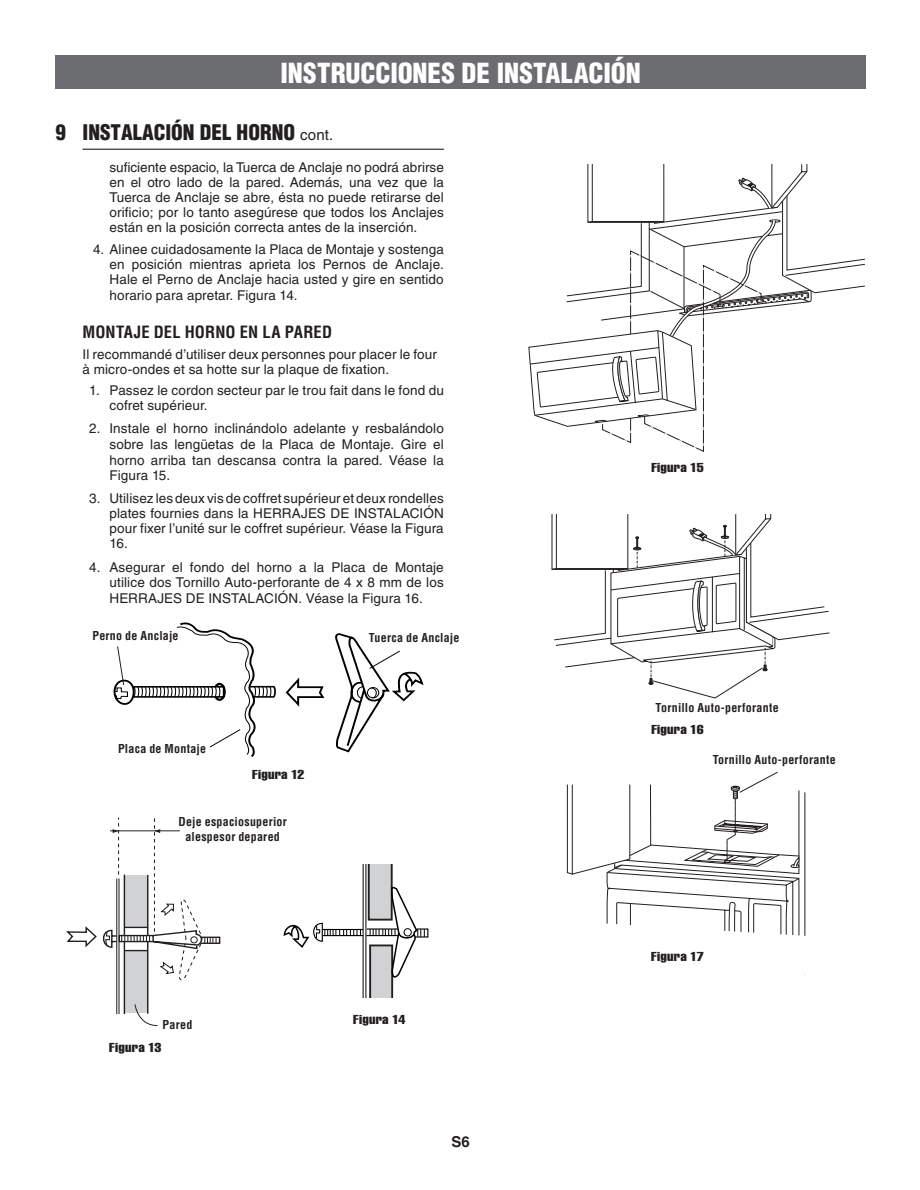
<style>
.page{position:relative;width:920px;height:1190px;background:#fff}
.page>*{position:absolute;margin:0;border:0;box-sizing:border-box;transform-origin:0 0}
.t1{font:900 condensed 27px "Helvetica";letter-spacing:-.005em;color:#fff}
.t2{font:900 condensed 21px "Helvetica";color:#231f20}
.t3{font:700 condensed 16.5px "Helvetica";letter-spacing:.01em;color:#231f20}
.t4{font:700 15px "Helvetica";color:#231f20}
.t5{font:13.5px/15px "Helvetica";letter-spacing:.01em;color:#231f20;text-align:justify}
.t6{font:extra-condensed 12.75px "Helvetica";letter-spacing:.02em;color:#231f20;scale:1.18 1}
.t7{font:700 condensed 12px/14.4px "Helvetica";letter-spacing:.02em;color:#231f20;text-align:center}
.s1{font-weight:400;font-stretch:normal;font-size:15px}
</style>
<div class="page">
<svg style="left:528px;top:164px;width:337px;height:287px"></svg>
<svg style="left:551px;top:514px;width:279px;height:461px"></svg>
<div style="left:55px;top:55px;width:810px;height:34px;background:#6c6d70"></div>
<svg style="left:114px;top:622px;width:310px;height:135px"></svg>
<hr style="left:82px;top:149px;width:362px;height:1px;background:#231f20">
<hr style="left:119px;top:878px;width:1px;height:135px;background:#231f20">
<hr style="left:116px;top:878px;width:1px;height:135px;background:#231f20">
<div style="left:125px;top:950px;width:23px;height:63px;background:#d1d2d4"></div>
<hr style="left:124px;top:874px;width:1px;height:139px;background:#231f20">
<hr style="left:147px;top:874px;width:1px;height:139px;background:#231f20">
<svg style="left:66px;top:817px;width:154px;height:164px"></svg>
<svg style="left:134px;top:1003px;width:24px;height:23px"></svg>
<svg style="left:283px;top:864px;width:145px;height:133px"></svg>
<h1 class="t1" style="left:280px;top:63px;width:362px">INSTRUCCIONES DE INSTALACIÓN</h1>
<h2 class="t2" style="left:55px;top:124px;width:279px">9 INSTALACIÓN DEL HORNO <span class="s1">cont.</span></h2>
<p class="t5" style="left:109px;top:161px;width:336px">suficiente espacio, la Tuerca de Anclaje no podrá abrirse en el otro lado de la pared. Además, una vez que la Tuerca de Anclaje se abre, ésta no puede retirarse del orificio; por lo tanto asegúrese que todos los Anclajes están en la posición correcta antes de la inserción.</p>
<p class="t5" style="left:109px;top:242px;width:336px;line-height:15.5px;text-indent:-16px">4. Alinee cuidadosamente la Placa de Montaje y sostenga en posición mientras aprieta los Pernos de Anclaje.<br>Hale el Perno de Anclaje hacia usted y gire en sentido horario para apretar. Figura 14.</p>
<p class="t3" style="left:82px;top:326px;width:251px">MONTAJE DEL HORNO EN LA PARED</p>
<p class="t5" style="left:82px;top:347px;width:356px">Il recommandé d’utiliser deux personnes pour placer le four à micro-ondes et sa hotte sur la plaque de fixation.</p>
<p class="t5" style="left:109px;top:384px;width:336px;text-indent:-20px">1. Passez le cordon secteur par le trou fait dans le fond du cofret supérieur.</p>
<p class="t5" style="left:109px;top:421px;width:336px;line-height:15.8px;text-indent:-20px">2. Instale el horno inclinándolo adelante y resbalándolo sobre las lengüetas de la Placa de Montaje. Gire el horno arriba tan descansa contra la pared. Véase la Figura 15.</p>
<p class="t5" style="left:109px;top:492px;width:336px;text-indent:-20px">3. Utilisez les deux vis de coffret supérieur et deux rondelles plates fournies dans la HERRAJES DE INSTALACIÓN pour fixer l’unité sur le coffret supérieur. Véase la Figura 16.</p>
<p class="t5" style="left:109px;top:560px;width:336px;line-height:15.6px;text-indent:-20px">4. Asegurar el fondo del horno a la Placa de Montaje utilice dos Tornillo Auto-perforante de 4 x 8 mm de los HERRAJES DE INSTALACIÓN. Véase la Figura 16.</p>
<p class="t7" style="left:92px;top:629px;width:88px">Perno de Anclaje</p>
<p class="t7" style="left:369px;top:631px;width:92px">Tuerca de Anclaje</p>
<p class="t6" style="left:651px;top:463px;width:46px">Figura 15</p>
<p class="t7" style="left:118px;top:742px;width:90px">Placa de Montaje</p>
<p class="t6" style="left:252px;top:769px;width:46px">Figura 12</p>
<p class="t7" style="left:178px;top:815px;width:110px">Deje espaciosuperior alespesor depared</p>
<p class="t7" style="left:655px;top:701px;width:125px">Tornillo Auto-perforante</p>
<p class="t6" style="left:651px;top:724px;width:46px">Figura 16</p>
<p class="t7" style="left:712px;top:753px;width:125px">Tornillo Auto-perforante</p>
<p class="t7" style="left:162px;top:1018px;width:31px">Pared</p>
<p class="t6" style="left:109px;top:1042px;width:46px">Figura 13</p>
<p class="t6" style="left:353px;top:1014px;width:46px">Figura 14</p>
<p class="t4" style="left:451px;top:1136px;width:20px">S6</p>
<p class="t6" style="left:651px;top:952px;width:46px">Figura 17</p>
</div>
